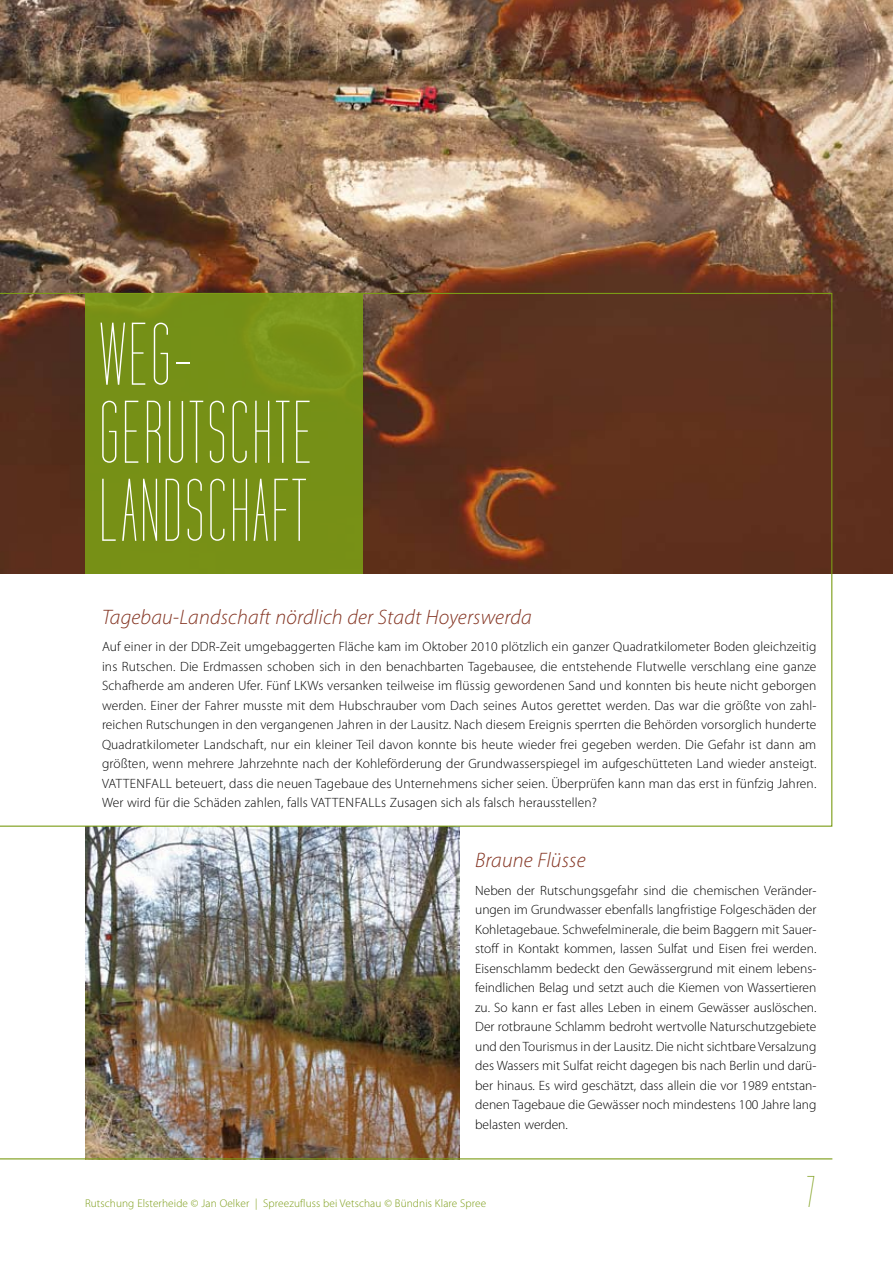
<style>
.page{position:relative;width:893px;height:1263px;background:#fff}
.page>*{position:absolute;margin:0;border:0;box-sizing:border-box;transform-origin:0 0}
.t1{font:90px/78px "Tall Films";letter-spacing:.02em;color:#fff}
.t2{font:45px "Tall Films";color:#7b9c16}
.t3{font:italic 300 21px "Myriad Pro";letter-spacing:.01em;color:#833321}
.t4{font:300 13.5px/19.5px "Myriad Pro";letter-spacing:.01em;color:#000;text-align:justify}
.t5{font:300 11.25px "Myriad Pro";letter-spacing:.01em;color:#7b9c16}
</style>
<div class="page">
<img style="left:85px;top:827px;width:374px;height:331px">
<img style="left:0;top:0;width:893px;height:573px">
<hr style="left:0;top:1158px;width:832px;height:1px;background:#7b9c16">
<svg style="left:0;top:293px;width:832px;height:534px"></svg>
<h1 class="t1" style="left:99px;top:319px;width:216px">WEG-<br>GERUTSCHTE<br>LANDSCHAFT</h1>
<h3 class="t3" style="left:102px;top:606px;width:431px">Tagebau-Landschaft nördlich der Stadt Hoyerswerda</h3>
<p class="t4" style="left:102px;top:637px;width:716px">Auf einer in der DDR-Zeit umgebaggerten Fläche kam im Oktober 2010 plötzlich ein ganzer Quadratkilometer Boden gleichzeitig ins Rutschen. Die Erdmassen schoben sich in den benachbarten Tagebausee, die entstehende Flutwelle verschlang eine ganze Schafherde am anderen Ufer. Fünf LKWs versanken teilweise im flüssig gewordenen Sand und konnten bis heute nicht geborgen werden. Einer der Fahrer musste mit dem Hubschrauber vom Dach seines Autos gerettet werden. Das war die größte von zahl&shy;reichen Rutschungen in den vergangenen Jahren in der Lausitz. Nach diesem Ereignis sperrten die Behörden vorsorglich hunderte Quadratkilometer Landschaft, nur ein kleiner Teil davon konnte bis heute wieder frei gegeben werden. Die Gefahr ist dann am größten, wenn mehrere Jahrzehnte nach der Kohleförderung der Grundwasserspiegel im aufgeschütteten Land wieder ansteigt.<br>Vattenfall</p>
<p class="t4" style="left:102px;top:774px;width:716px;text-indent:73px">beteuert, dass die neuen Tagebaue des Unternehmens sicher seien. Überprüfen kann man das erst in fünfzig Jahren.<br>Wer wird für die Schäden zahlen, falls Vattenfall</p>
<p class="t4" style="left:381px;top:793px;width:217px">s Zusagen sich als falsch herausstellen?</p>
<h3 class="t3" style="left:475px;top:849px;width:112px">Braune Flüsse</h3>
<p class="t4" style="left:475px;top:881px;width:343px">Neben der Rutschungsgefahr sind die chemischen Veränder&shy;ungen im Grundwasser ebenfalls langfristige Folgeschäden der Kohletagebaue. Schwefelminerale, die beim Baggern mit Sauer&shy;stoff in Kontakt kommen, lassen Sulfat und Eisen frei werden.<br>Eisenschlamm bedeckt den Gewässergrund mit einem lebens&shy;feindlichen Belag und setzt auch die Kiemen von Wassertieren zu. So kann er fast alles Leben in einem Gewässer auslöschen.<br>Der rotbraune Schlamm bedroht wertvolle Naturschutzgebiete und den Tourismus in der Lausitz. Die nicht sichtbare Versalzung des Wassers mit Sulfat reicht dagegen bis nach Berlin und darü&shy;ber hinaus. Es wird geschätzt, dass allein die vor 1989 entstan&shy;denen Tagebaue die Gewässer noch mindestens 100 Jahre lang belasten werden.</p>
<p class="t5" style="left:85px;top:1197px;width:403px">Rutschung Elsterheide © Jan Oelker | Spreezufluss bei Vetschau © Bündnis Klare Spree</p>
<h2 class="t2" style="left:806px;top:1171px;width:12px">7</h2>
</div>
